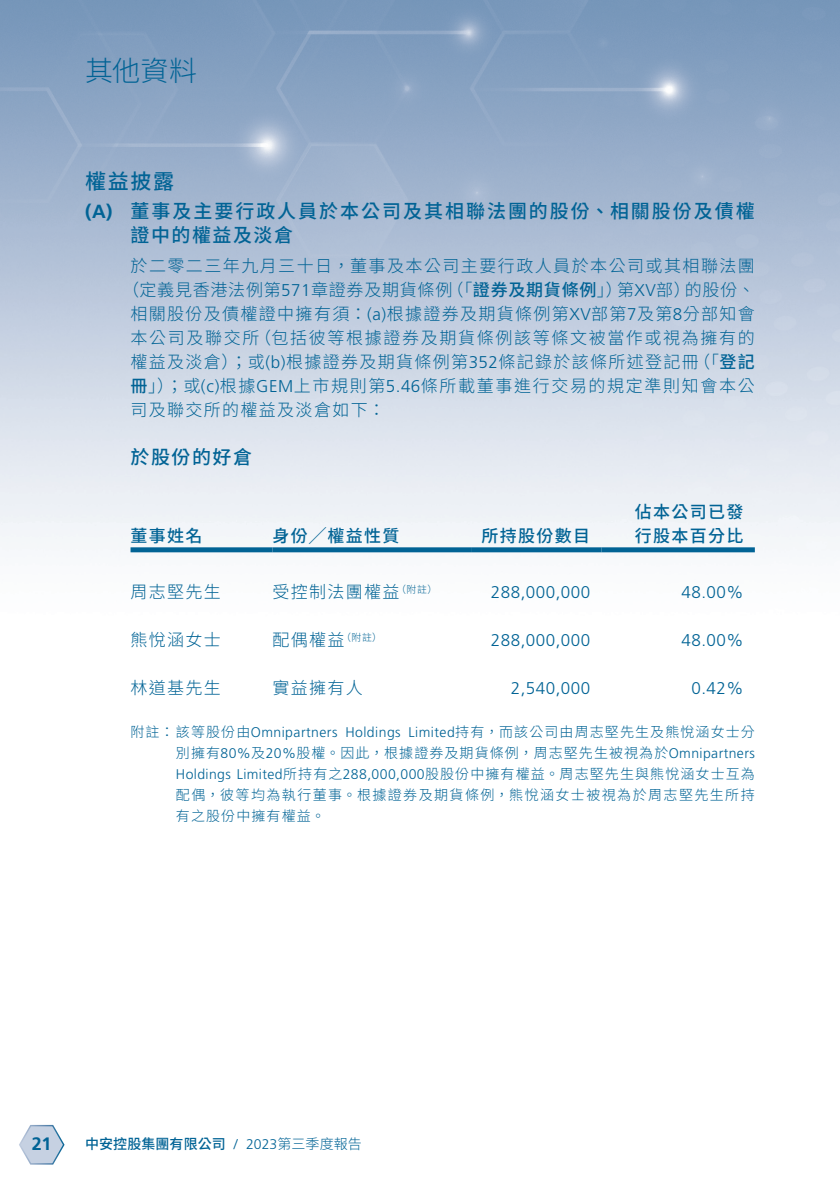
<style>
.page{position:relative;width:840px;height:1191px;background:#fff}
.page>*{position:absolute;margin:0;border:0;box-sizing:border-box;transform-origin:0 0}
.t1{font:300 28px "Source Han Sans TW";color:#016395}
.t2{font:500 21px "Source Han Sans TW";color:#016395}
.t3{font:500 19px "Source Han Sans TW";letter-spacing:.1em;color:#016395}
.t4{font:500 19px "Source Han Sans TW";letter-spacing:.08em;color:#016395}
.t5{font:700 19px "Frutiger LT Std";color:#016395}
.t6{font:700 18px "Frutiger LT Std";color:#016395}
.t7{font:300 17px/24px "Source Han Sans TW";letter-spacing:.08em;color:#016395;text-align:right}
.t8{font:300 17px "Frutiger LT Std";letter-spacing:.03em;color:#016395}
.t9{font:500 17px/24px "Source Han Sans TW";letter-spacing:.08em;color:#016395}
.t10{font:300 17px "Source Han Sans TW";letter-spacing:.045em;color:#016395}
.t11{font:500 17px "Source Han Sans TW";letter-spacing:.045em;color:#016395}
.t12{font:300 14px "Source Han Sans TW";letter-spacing:.08em;color:#016395}
.t13{font:300 14px "Frutiger LT Std";letter-spacing:.03em;color:#016395}
.t14{font:300 14px/21px "Source Han Sans TW";letter-spacing:.1em;color:#016395}
.t15{font:500 14px "Source Han Sans TW";letter-spacing:.005em;color:#016395}
.t16{font:300 10px "Source Han Sans TW";color:#016395}
.s1{font-family:"Frutiger LT Std"}
.s2{font-weight:300}
.s3{font-weight:500}
.s4{font-family:"Source Han Sans TW"}
</style>
<div class="page">
<img style="left:0;top:0;width:839px;height:553px">
<svg style="left:19px;top:1124px;width:46px;height:41px"></svg>
<div style="left:130px;top:547px;width:142px;height:5px;background:#016395"></div>
<div style="left:272px;top:547px;width:199px;height:5px;background:#016395"></div>
<div style="left:471px;top:547px;width:130px;height:5px;background:#016395"></div>
<div style="left:601px;top:547px;width:153px;height:5px;background:#016395"></div>
<h1 class="t1" style="left:85px;top:55px;width:114px">其他資料</h1>
<p class="t2" style="left:85px;top:169px;width:90px">權益披露</p>
<p class="t3" style="left:130px;top:201px;width:625px">董事及主要行政人員於本公司及其相聯法團的股份、相關股份及債權</p>
<p class="t5" style="left:85px;top:200px;width:29px">A( )</p>
<p class="t4" style="left:130px;top:225px;width:164px">證中的權益及淡倉</p>
<p class="t7" style="left:130px;top:254px;width:625px">於二零二三年九月三十日，董事及本公司主要行政人員於本公司或其相聯法團的股份、</p>
<p class="t10" style="left:122px;top:280px;width:331px">（定義見香港法例第<span class="s1">571</span>章證券及期貨條例</p>
<p class="t7" style="left:130px;top:302px;width:625px">相關股份及債權證中擁有須： <span class="s1">)a(</span> 根據證券及期貨條例第<span class="s1">XV</span>部第<span class="s1">7</span>及第<span class="s1">8</span>分部知會</p>
<p class="t7" style="left:254px;top:326px;width:502px">（包括彼等根據證券及期貨條例該等條文被當作或視為擁有的</p>
<p class="t11" style="left:446px;top:280px;width:178px"><span class="s2">（「</span>證券及期貨條例<span class="s2">」）</span></p>
<p class="t7" style="left:616px;top:278px;width:75px">第<span class="s1">XV</span>部）</p>
<p class="t7" style="left:130px;top:326px;width:130px">本公司及聯交所</p>
<p class="t7" style="left:130px;top:350px;width:625px;text-align:left">權益及淡倉）；或 <span class="s1">)b(</span> 根據證券及期貨條例第<span class="s1">352</span>條記錄於該條所述登記冊<br><span class="s3">冊</span>」）；或 <span class="s1">)c(</span> 根據<span class="s1">GEM</span>上市規則第<span class="s1">5.46</span>條所載董事進行交易的規定準則知會本公司及聯交所的權益及淡倉如下：</p>
<p class="t3" style="left:130px;top:446px;width:123px">於股份的好倉</p>
<p class="t7" style="left:692px;top:350px;width:63px">（「<span class="s3">登記</span></p>
<p class="t9" style="left:130px;top:524px;width:73px">董事姓名</p>
<p class="t9" style="left:272px;top:524px;width:128px">身份╱權益性質</p>
<p class="t9" style="left:481px;top:524px;width:110px">所持股份數目</p>
<p class="t9" style="left:634px;top:500px;width:110px">佔本公司已發行股本百分比</p>
<p class="t7" style="left:130px;top:580px;width:92px">周志堅先生</p>
<p class="t7" style="left:272px;top:580px;width:128px">受控制法團權益</p>
<p class="t16" style="left:396px;top:583px;width:42px">（附註(</p>
<p class="t8" style="left:490px;top:583px;width:101px">288,000,000</p>
<p class="t8" style="left:681px;top:583px;width:63px">48.00%</p>
<p class="t7" style="left:130px;top:628px;width:92px">熊悅涵女士</p>
<p class="t7" style="left:272px;top:628px;width:73px">配偶權益</p>
<p class="t16" style="left:341px;top:631px;width:42px">（附註(</p>
<p class="t8" style="left:490px;top:631px;width:101px">288,000,000</p>
<p class="t8" style="left:681px;top:631px;width:63px">48.00%</p>
<p class="t7" style="left:130px;top:676px;width:92px">林道基先生</p>
<p class="t7" style="left:272px;top:676px;width:92px">實益擁有人</p>
<p class="t8" style="left:510px;top:679px;width:81px">2,540,000</p>
<p class="t8" style="left:691px;top:679px;width:53px">0.42%</p>
<p class="t12" style="left:408px;top:724px;width:347px"><span class="s1">Limited</span>持有，而該公司由周志堅先生及熊悅涵女士分</p>
<p class="t13" style="left:130px;top:724px;width:208px"><span class="s4">附註：該等股份由</span>Omnipartners</p>
<p class="t12" style="left:176px;top:745px;width:580px">別擁有<span class="s1">80%</span>及<span class="s1">20%</span>股權。因此，根據證券及期貨條例，周志堅先生被視為於<span class="s1">Omnipartners</span></p>
<p class="t13" style="left:176px;top:766px;width:580px">Holdings Limited<span class="s4">所持有之</span>288,000,000<span class="s4">股股份中擁有權益。周志堅先生與熊悅涵女士互為</span></p>
<p class="t14" style="left:176px;top:785px;width:580px">配偶，彼等均為執行董事。根據證券及期貨條例，熊悅涵女士被視為於周志堅先生所持有之股份中擁有權益。</p>
<p class="t13" style="left:345px;top:724px;width:57px">Holdings</p>
<p class="t6" style="left:32px;top:1133px;width:21px">21</p>
<p class="t15" style="left:85px;top:1135px;width:142px">中安控股集團有限公司</p>
<p class="t13" style="left:233px;top:1135px;width:5px">/</p>
<p class="t12" style="left:246px;top:1135px;width:117px"><span class="s1">2023</span>第三季度報告</p>
</div>
